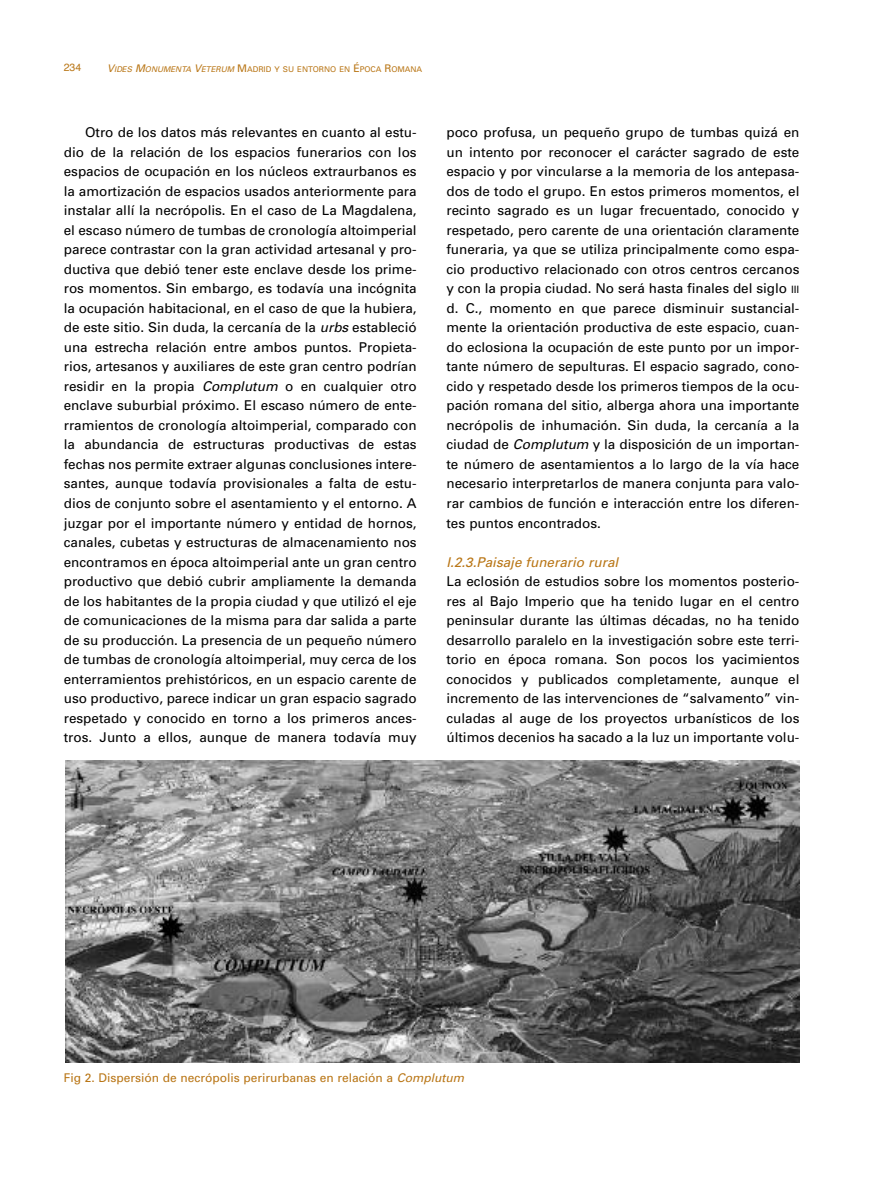
<style>
.page{position:relative;width:893px;height:1191px;background:#fff}
.page>*{position:absolute;margin:0;border:0;box-sizing:border-box;transform-origin:0 0}
.t1{font:13.5px/19.5px "Univers";color:#000;text-align:justify}
.t2{font:italic 13.5px "Univers";color:#b97616}
.t3{font:12px "Univers";color:#b97616}
.t4{font:10.5px "Helvetica";color:#b97616}
.t5{font:7.8px "Univers";letter-spacing:-.01em;color:#b97616}
.s1{font-style:italic;font-size:10.5px}
.s2{font-style:italic}
.s3{font-size:10.5px}
.s4{font-size:10.2px}
</style>
<div class="page">
<img style="left:66px;top:761px;width:733px;height:301px">
<p class="t4" style="left:64px;top:63px;width:19px">234</p>
<p class="t5" style="left:107px;top:66px;width:316px"><span class="s1">V</span><span class="s2">IDES</span> <span class="s1">M</span><span class="s2">ONUMENTA</span> <span class="s1">V</span><span class="s2">ETERUM</span> <span class="s3">M</span>ADRID Y SU ENTORNO EN <span class="s3">É</span>POCA <span class="s3">R</span>OMANA</p>
<p class="t1" style="left:64px;top:124px;width:354px;text-indent:21px">Otro de los datos más relevantes en cuanto al estu&shy;dio de la relación de los espacios funerarios con los espacios de ocupación en los núcleos extraurbanos es la amortización de espacios usados anteriormente para instalar allí la necrópolis. En el caso de La Magdalena, el escaso número de tumbas de cronología altoimperial parece contrastar con la gran actividad artesanal y pro&shy;ductiva que debió tener este enclave desde los prime&shy;ros momentos. Sin embargo, es todavía una incógnita la ocupación habitacional, en el caso de que la hubiera, de este sitio. Sin duda, la cercanía de la <span class="s2">urbs</span> estableció una estrecha relación entre ambos puntos. Propieta&shy;rios, artesanos y auxiliares de este gran centro podrían residir en la propia <span class="s2">Complutum</span> o en cualquier otro enclave suburbial próximo. El escaso número de ente&shy;rramientos de cronología altoimperial, comparado con la abundancia de estructuras productivas de estas fechas nos permite extraer algunas conclusiones intere&shy;santes, aunque todavía provisionales a falta de estu&shy;dios de conjunto sobre el asentamiento y el entorno. A juzgar por el importante número y entidad de hornos, canales, cubetas y estructuras de almacenamiento nos encontramos en época altoimperial ante un gran centro productivo que debió cubrir ampliamente la demanda de los habitantes de la propia ciudad y que utilizó el eje de comunicaciones de la misma para dar salida a parte de su producción. La presencia de un pequeño número de tumbas de cronología altoimperial, muy cerca de los enterramientos prehistóricos, en un espacio carente de uso productivo, parece indicar un gran espacio sagrado respetado y conocido en torno a los primeros ances&shy;tros. Junto a ellos, aunque de manera todavía muy</p>
<p class="t1" style="left:446px;top:124px;width:354px">poco profusa, un pequeño grupo de tumbas quizá en un intento por reconocer el carácter sagrado de este espacio y por vincularse a la memoria de los antepasa&shy;dos de todo el grupo. En estos primeros momentos, el recinto sagrado es un lugar frecuentado, conocido y respetado, pero carente de una orientación claramente funeraria, ya que se utiliza principalmente como espa&shy;cio productivo relacionado con otros centros cercanos y con la propia ciudad. No será hasta finales del siglo <span class="s4">III </span>d. C., momento en que parece disminuir sustancial&shy;mente la orientación productiva de este espacio, cuan&shy;do eclosiona la ocupación de este punto por un impor&shy;tante número de sepulturas. El espacio sagrado, cono&shy;cido y respetado desde los primeros tiempos de la ocu&shy;pación romana del sitio, alberga ahora una importante necrópolis de inhumación. Sin duda, la cercanía a la ciudad de <span class="s2">Complutum</span> y la disposición de un importan&shy;te número de asentamientos a lo largo de la vía hace necesario interpretarlos de manera conjunta para valo&shy;rar cambios de función e interacción entre los diferen&shy;tes puntos encontrados.</p>
<p class="t2" style="left:446px;top:557px;width:173px">I.2.3.Paisaje funerario rural</p>
<p class="t1" style="left:446px;top:572px;width:354px">La eclosión de estudios sobre los momentos posterio&shy;res al Bajo Imperio que ha tenido lugar en el centro peninsular durante las últimas décadas, no ha tenido desarrollo paralelo en la investigación sobre este terri&shy;torio en época romana. Son pocos los yacimientos conocidos y publicados completamente, aunque el incremento de las intervenciones de “salvamento” vin&shy;culadas al auge de los proyectos urbanísticos de los últimos decenios ha sacado a la luz un importante volu-</p>
<p class="t3" style="left:64px;top:1073px;width:402px">Fig 2. Dispersión de necrópolis perirurbanas en relación a <span class="s2">Complutum</span></p>
</div>
